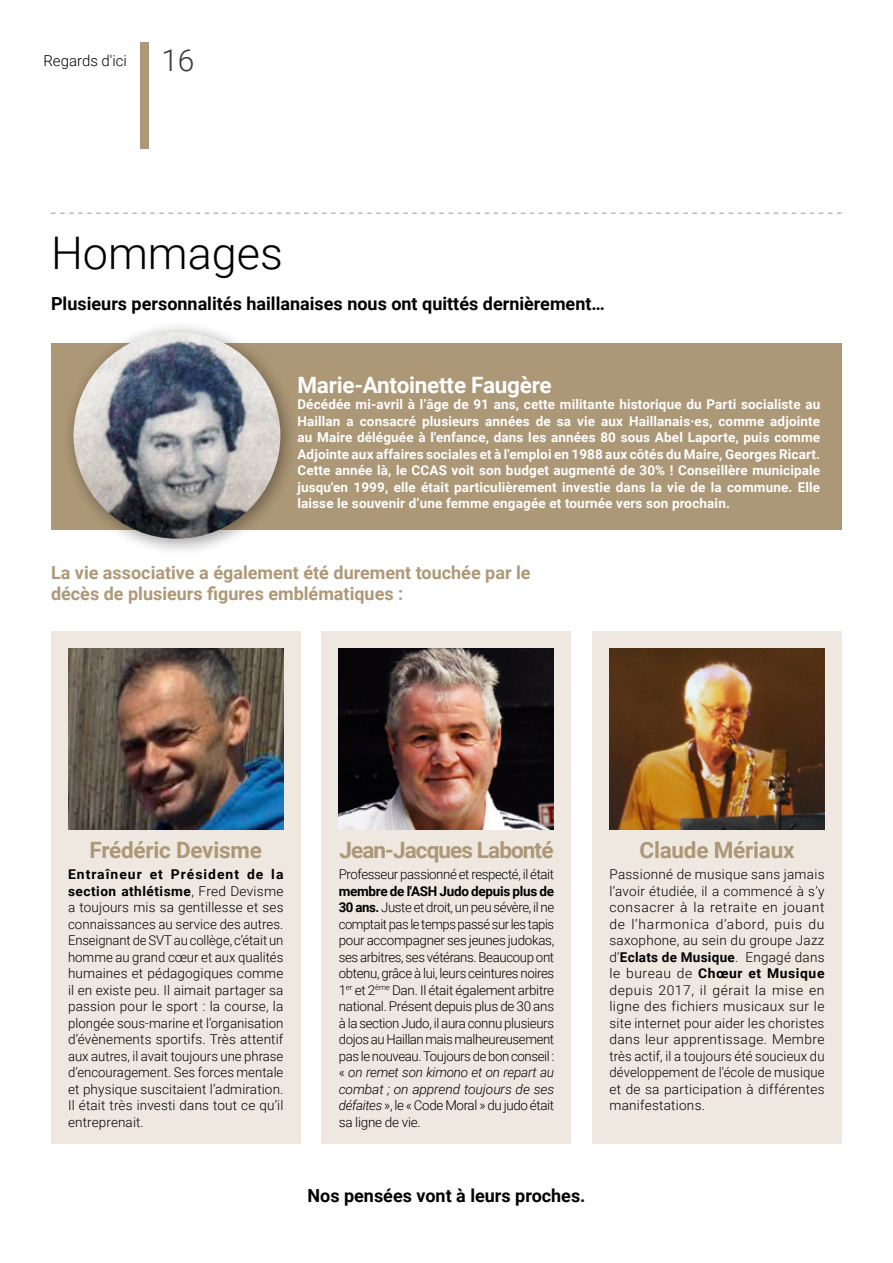
<style>
.page{position:relative;width:893px;height:1263px;background:#fff}
.page>*{position:absolute;margin:0;border:0;box-sizing:border-box;transform-origin:0 0}
.t1{font:300 45px "Roboto";color:#000}
.t2{font:700 22.5px "Roboto";letter-spacing:-.01em;color:#ac9776}
.t3{font:700 22.5px "Roboto";letter-spacing:-.01em;color:#fff}
.t4{font:700 22.5px "Roboto";letter-spacing:-.04em;color:#ac9776}
.t5{font:700 18px "Roboto";color:#000}
.t6{font:700 18px/20.7px "Roboto";color:#ae9877}
.t7{font:300 15px "Roboto";color:#000}
.t8{font:300 13.5px/16.5px "Roboto";color:#000;text-align:justify}
.t9{font:700 13.5px/16.5px "Roboto";letter-spacing:.01em;color:#fff;text-align:justify}
.t10{font:300 13.5px "Roboto";letter-spacing:-.03em;color:#000}
.s1{font-size:30px;color:#353839}
.s2{font-weight:700}
.s3{font-style:italic}
</style>
<div class="page">
<svg style="left:51px;top:213px;width:790px;height:1px"></svg>
<div style="left:140px;top:42px;width:8px;height:106px;background:#ae9877"></div>
<div style="left:51px;top:344px;width:790px;height:186px;background:#ac9776"></div>
<div style="left:51px;top:632px;width:249px;height:512px;background:#eee8e0"></div>
<div style="left:322px;top:632px;width:249px;height:512px;background:#eee8e0"></div>
<div style="left:592px;top:632px;width:249px;height:512px;background:#eee8e0"></div>
<div style="left:62px;top:320px;width:236px;height:237px;background:#000;opacity:.4"></div>
<img style="left:74px;top:332px;width:206px;height:207px;border-radius:103px">
<img style="left:68px;top:649px;width:215px;height:181px">
<img style="left:339px;top:649px;width:215px;height:181px">
<img style="left:610px;top:649px;width:215px;height:181px">
<p class="t7" style="left:43px;top:50px;width:153px">Regards d'ici <span class="s1">16</span></p>
<h1 class="t1" style="left:51px;top:222px;width:233px">Hommages</h1>
<h3 class="t5" style="left:51px;top:291px;width:555px">Plusieurs personnalités haillanaises nous ont quittés dernièrement…</h3>
<h2 class="t3" style="left:297px;top:369px;width:256px">Marie-Antoinette Faugère</h2>
<p class="t9" style="left:297px;top:396px;width:524px">Décédée mi-avril à l’âge de 91 ans, cette militante historique du Parti socialiste au Haillan a consacré plusieurs années de sa vie aux Haillanais·es, comme adjointe au Maire déléguée à l'enfance, dans les années 80 sous Abel Laporte, puis comme Adjointe aux affaires sociales et à l'emploi en 1988 aux côtés du Maire, Georges Ricart.<br>Cette année là, le CCAS voit son budget augmenté de 30% ! Conseillère municipale jusqu'en 1999, elle était particulièrement investie dans la vie de la commune. Elle laisse le souvenir d’une femme engagée et tournée vers son prochain.</p>
<h3 class="t6" style="left:51px;top:562px;width:481px">La vie associative a également été durement touchée par le décès de plusieurs figures emblématiques :</h3>
<h2 class="t2" style="left:90px;top:834px;width:174px">Frédéric Devisme</h2>
<p class="t8" style="left:68px;top:865px;width:217px"><span class="s2">Entraîneur et Président de la section athlétisme</span>, Fred Devisme a toujours mis sa gentillesse et ses connaissances au service des autres.<br>Enseignant de SVT au collège, c’était un homme au grand cœur et aux qualités humaines et pédagogiques comme il en existe peu. Il aimait partager sa passion pour le sport : la course, la plongée sous-marine et l’organisation d’évènements sportifs. Très attentif aux autres, il avait toujours une phrase d’encouragement. Ses forces mentale et physique suscitaient l’admiration.<br>Il était très investi dans tout ce qu’il entreprenait.</p>
<h2 class="t4" style="left:339px;top:834px;width:216px">Jean-Jacques Labonté</h2>
<p class="t10" style="left:339px;top:865px;width:217px">Professeur passionné et respecté, il était</p>
<p class="t8" style="left:339px;top:882px;width:217px"><span class="s2">membre de l'ASH Judo depuis plus de 30 ans.</span> Juste et droit, un peu sévère, il ne comptait pas le temps passé sur les tapis pour accompagner ses jeunes judokas, ses arbitres, ses vétérans. Beaucoup ont obtenu, grâce à lui, leurs ceintures noires 1<sup>er</sup> et 2<sup>ème</sup> Dan. Il était également arbitre national. Présent depuis plus de 30 ans à la section Judo, il aura connu plusieurs dojos au Haillan mais malheureusement pas le nouveau. Toujours de bon conseil : « <span class="s3">on remet son kimono et on repart au combat ; on apprend toujours de ses défaites</span> », le « Code Moral » du judo était sa ligne de vie.</p>
<h3 class="t5" style="left:307px;top:1183px;width:280px">Nos pensées vont à leurs proches.</h3>
<h2 class="t2" style="left:639px;top:834px;width:156px">Claude Mériaux</h2>
<p class="t8" style="left:609px;top:865px;width:217px">Passionné de musique sans jamais l’avoir étudiée, il a commencé à s’y consacrer à la retraite en jouant de l’harmonica d’abord, puis du saxophone, au sein du groupe Jazz d’<span class="s2">Eclats de Musique</span>. Engagé dans le bureau de <span class="s2">Chœur et Musique </span>depuis 2017, il gérait la mise en ligne des fichiers musicaux sur le site internet pour aider les choristes dans leur apprentissage. Membre très actif, il a toujours été soucieux du développement de l'école de musique et de sa participation à différentes manifestations.</p>
</div>
